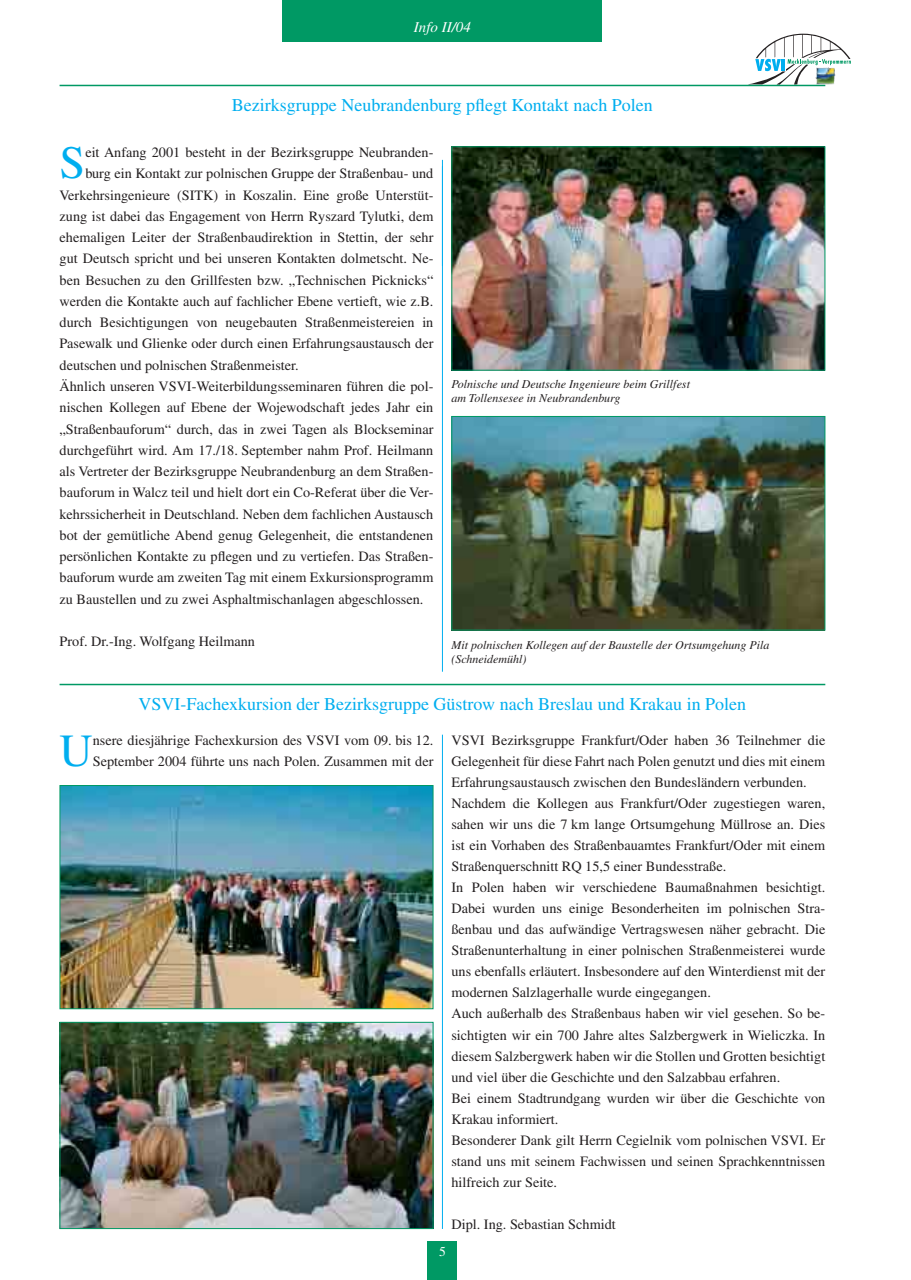
<style>
.page{position:relative;width:911px;height:1280px;background:#fff}
.page>*{position:absolute;margin:0;border:0;box-sizing:border-box;transform-origin:0 0}
.t1{font:46.35px "Times";color:#00aeef}
.t2{font:45.9px "Times";color:#00aeef}
.t3{font:18px "Times";color:#00aeef}
.t4{font:italic 15px "Times";color:#fff}
.t5{font:14.25px/21px "Times";color:#231f20}
.t6{font:13.5px "Times";color:#fff}
.t7{font:italic 12px/14.4px "Times";color:#231f20}
</style>
<div class="page">
<div style="left:427px;top:1241px;width:30px;height:38px;background:#009964"></div>
<svg style="left:748px;top:34px;width:102px;height:51px"></svg>
<img style="left:815px;top:67px;width:20px;height:18px">
<div style="left:283px;top:0;width:319px;height:42px;background:#009964"></div>
<hr style="left:60px;top:85px;width:765px;height:1px;background:#009964">
<hr style="left:442px;top:160px;width:1px;height:511px;background:#00aeef">
<hr style="left:442px;top:734px;width:1px;height:494px;background:#00aeef">
<img style="left:62px;top:1024px;width:369px;height:202px">
<div style="left:60px;top:1022px;width:373px;height:206px;border:1px solid #009964"></div>
<img style="left:62px;top:787px;width:369px;height:220px">
<div style="left:60px;top:785px;width:373px;height:224px;border:1px solid #009964"></div>
<img style="left:453px;top:418px;width:370px;height:210px">
<div style="left:451px;top:416px;width:374px;height:214px;border:1px solid #009964"></div>
<img style="left:453px;top:148px;width:370px;height:220px">
<div style="left:451px;top:146px;width:374px;height:224px;border:1px solid #009964"></div>
<hr style="left:60px;top:684px;width:765px;height:1px;background:#009964">
<p class="t4" style="left:414px;top:22px;width:59px">Info II/04</p>
<p class="t3" style="left:232px;top:98px;width:422px">Bezirksgruppe Neubrandenburg pflegt Kontakt nach Polen</p>
<h1 class="t1" style="left:60px;top:146px;width:27px">S</h1>
<p class="t5" style="left:85px;top:143px;width:349px">eit Anfang 2001 besteht in der Bezirksgruppe Neubranden-</p>
<p class="t5" style="left:85px;top:164px;width:349px">burg ein Kontakt zur polnischen Gruppe der Straßenbau- und</p>
<p class="t5" style="left:60px;top:186px;width:375px">Verkehrsingenieure (SITK) in Koszalin. Eine große Unterstüt-</p>
<p class="t5" style="left:60px;top:207px;width:375px">zung ist dabei das Engagement von Herrn Ryszard Tylutki, dem</p>
<p class="t5" style="left:60px;top:228px;width:375px">ehemaligen Leiter der Straßenbaudirektion in Stettin, der sehr</p>
<p class="t5" style="left:60px;top:249px;width:375px">gut Deutsch spricht und bei unseren Kontakten dolmetscht. Ne-</p>
<p class="t5" style="left:60px;top:271px;width:375px">ben Besuchen zu den Grillfesten bzw. „Technischen Picknicks“</p>
<p class="t5" style="left:60px;top:292px;width:375px">werden die Kontakte auch auf fachlicher Ebene vertieft, wie z.B.</p>
<p class="t5" style="left:60px;top:313px;width:375px">durch Besichtigungen von neugebauten Straßenmeistereien in</p>
<p class="t5" style="left:60px;top:334px;width:375px">Pasewalk und Glienke oder durch einen Erfahrungsaustausch der</p>
<p class="t5" style="left:60px;top:356px;width:241px">deutschen und polnischen Straßenmeister.</p>
<p class="t5" style="left:60px;top:377px;width:375px">Ähnlich unseren VSVI-Weiterbildungsseminaren führen die pol-</p>
<p class="t5" style="left:60px;top:398px;width:375px">nischen Kollegen auf Ebene der Wojewodschaft jedes Jahr ein</p>
<p class="t5" style="left:60px;top:419px;width:375px">„Straßenbauforum“ durch, das in zwei Tagen als Blockseminar</p>
<p class="t5" style="left:60px;top:441px;width:375px">durchgeführt wird. Am 17./18. September nahm Prof. Heilmann</p>
<p class="t5" style="left:60px;top:462px;width:375px">als Vertreter der Bezirksgruppe Neubrandenburg an dem Straßen-</p>
<p class="t5" style="left:60px;top:483px;width:375px">bauforum in Walcz teil und hielt dort ein Co-Referat über die Ver-</p>
<p class="t5" style="left:60px;top:504px;width:375px">kehrssicherheit in Deutschland. Neben dem fachlichen Austausch</p>
<p class="t5" style="left:60px;top:526px;width:375px">bot der gemütliche Abend genug Gelegenheit, die entstandenen</p>
<p class="t5" style="left:60px;top:547px;width:375px">persönlichen Kontakte zu pflegen und zu vertiefen. Das Straßen-</p>
<p class="t5" style="left:60px;top:568px;width:375px">bauforum wurde am zweiten Tag mit einem Exkursionsprogramm</p>
<p class="t5" style="left:60px;top:590px;width:365px">zu Baustellen und zu zwei Asphaltmischanlagen abgeschlossen.</p>
<p class="t5" style="left:60px;top:632px;width:197px">Prof. Dr.-Ing. Wolfgang Heilmann</p>
<p class="t7" style="left:451px;top:377px;width:240px">Polnische und Deutsche Ingenieure beim Grillfest am Tollensesee in Neubrandenburg</p>
<p class="t7" style="left:451px;top:638px;width:319px">Mit polnischen Kollegen auf der Baustelle der Ortsumgehung Pila (Schneidemühl)</p>
<p class="t3" style="left:139px;top:697px;width:609px">VSVI-Fachexkursion der Bezirksgruppe Güstrow nach Breslau und Krakau in Polen</p>
<h2 class="t2" style="left:60px;top:734px;width:35px">U</h2>
<p class="t5" style="left:93px;top:731px;width:342px">nsere diesjährige Fachexkursion des VSVI vom 09. bis 12.<br>September 2004 führte uns nach Polen. Zusammen mit der</p>
<p class="t5" style="left:451px;top:731px;width:375px">VSVI Bezirksgruppe Frankfurt/Oder haben 36 Teilnehmer die Gelegenheit für diese Fahrt nach Polen genutzt und dies mit einem Erfahrungsaustausch zwischen den Bundesländern verbunden.<br>Nachdem die Kollegen aus Frankfurt/Oder zugestiegen waren, sahen wir uns die 7 km lange Ortsumgehung Müllrose an. Dies ist ein Vorhaben des Straßenbauamtes Frankfurt/Oder mit einem Straßenquerschnitt RQ 15,5 einer Bundesstraße.<br>In Polen haben wir verschiedene Baumaßnahmen besichtigt.<br>Dabei wurden uns einige Besonderheiten im polnischen Stra&shy;ßenbau und das aufwändige Vertragswesen näher gebracht. Die Straßenunterhaltung in einer polnischen Straßenmeisterei wurde uns ebenfalls erläutert. Insbesondere auf den Winterdienst mit der modernen Salzlagerhalle wurde eingegangen.<br>Auch außerhalb des Straßenbaus haben wir viel gesehen. So be&shy;sichtigten wir ein 700 Jahre altes Salzbergwerk in Wieliczka. In diesem Salzbergwerk haben wir die Stollen und Grotten besichtigt und viel über die Geschichte und den Salzabbau erfahren.<br>Bei einem Stadtrundgang wurden wir über die Geschichte von Krakau informiert.<br>Besonderer Dank gilt Herrn Cegielnik vom polnischen VSVI. Er stand uns mit seinem Fachwissen und seinen Sprachkenntnissen hilfreich zur Seite.</p>
<p class="t5" style="left:451px;top:1214px;width:166px">Dipl. Ing. Sebastian Schmidt</p>
<p class="t6" style="left:439px;top:1246px;width:8px">5</p>
</div>
